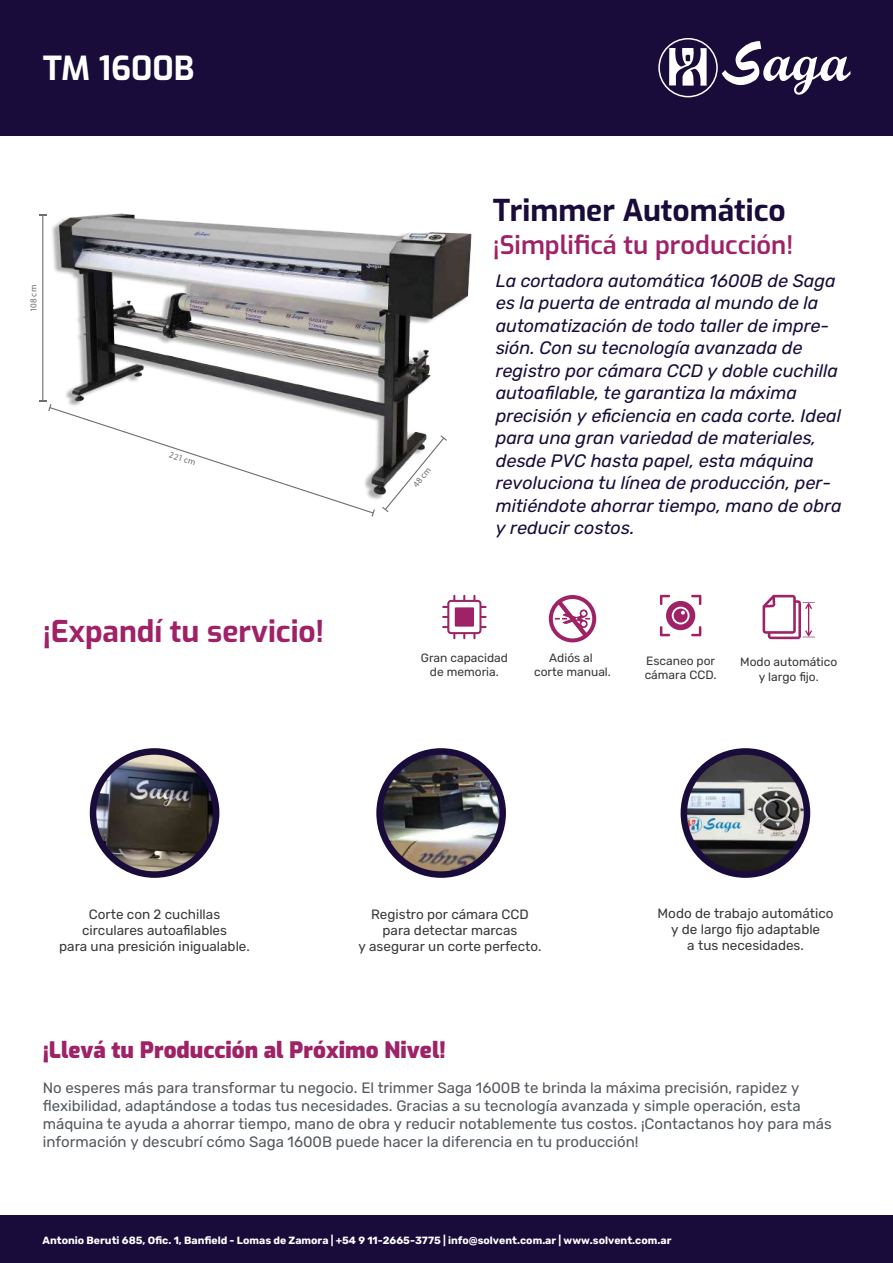
<style>
.page{position:relative;width:893px;height:1263px;background:#fff}
.page>*{position:absolute;margin:0;border:0;box-sizing:border-box;transform-origin:0 0}
.t1{font:700 33px "Exo";color:#fff}
.t2{font:700 30px "Exo";color:#9f2267}
.t3{font:700 30px "Exo";color:#190c3a}
.t4{font:600 25.5px "Exo";color:#9f2267}
.t5{font:900 22.5px "Exo";color:#9f2267}
.t6{font:italic 18px/22.5px "Rubik";color:#190c3a}
.t7{font:15px/18px "Rubik";color:#54595f}
.t8{font:13.5px/16.2px "Rubik";color:#393939;text-align:center}
.t9{font:12px/14.4px "Rubik";color:#393939;text-align:center}
.t10{font:700 10.5px "Rubik";color:#fff}
.t11{font:9px "Myriad Pro";color:#706f6e}
</style>
<div class="page">
<div style="left:0;top:1215px;width:893px;height:48px;background:#190c3a"></div>
<div style="left:0;top:0;width:893px;height:135px;background:#190c3a"></div>
<div style="left:658px;top:38px;width:60px;height:59px;border:2px solid #fff;border-radius:50%"></div>
<svg style="left:669px;top:48px;width:38px;height:38px"></svg>
<svg style="left:722px;top:41px;width:128px;height:54px"></svg>
<img style="left:39px;top:213px;width:433px;height:287px">
<hr style="left:42px;top:215px;width:1px;height:186px;background:#706f6e">
<svg style="left:382px;top:435px;width:65px;height:77px"></svg>
<svg style="left:39px;top:400px;width:336px;height:117px"></svg>
<img style="left:93px;top:751px;width:123px;height:123px;border-radius:62px">
<div style="left:90px;top:748px;width:129px;height:130px;border:7px solid #190c3a;border-radius:50%"></div>
<img style="left:380px;top:751px;width:123px;height:123px;border-radius:62px">
<div style="left:376px;top:748px;width:130px;height:130px;border:7px solid #190c3a;border-radius:50%"></div>
<img style="left:684px;top:751px;width:123px;height:122px">
<div style="left:681px;top:748px;width:129px;height:130px;border:7px solid #190c3a;border-radius:50%"></div>
<svg style="left:442px;top:595px;width:45px;height:44px"></svg>
<svg style="left:763px;top:595px;width:52px;height:44px"></svg>
<svg style="left:660px;top:595px;width:41px;height:41px"></svg>
<svg style="left:549px;top:595px;width:47px;height:47px"></svg>
<h1 class="t1" style="left:43px;top:44px;width:153px">TM 1600B</h1>
<p class="t11" style="left:28px;top:312px;width:29px;rotate:-90deg">108 cm</p>
<p class="t11" style="left:171px;top:449px;width:29px;rotate:18deg">221 cm</p>
<h2 class="t2" style="left:43px;top:610px;width:283px">¡Expandí tu servicio!</h2>
<h2 class="t3" style="left:493px;top:188px;width:294px">Trimmer Automático</h2>
<p class="t11" style="left:410px;top:482px;width:24px;rotate:-51deg">48 cm</p>
<h3 class="t4" style="left:493px;top:226px;width:302px">¡Simplificá tu producción!</h3>
<p class="t6" style="left:496px;top:270px;width:347px">La cortadora automática 1600B de Saga es la puerta de entrada al mundo de la automatización de todo taller de impre&shy;sión. Con su tecnología avanzada de registro por cámara CCD y doble cuchilla autoafilable, te garantiza la máxima precisión y eficiencia en cada corte. Ideal para una gran variedad de materiales, desde PVC hasta papel, esta máquina revoluciona tu línea de producción, per&shy;mitiéndote ahorrar tiempo, mano de obra y reducir costos.</p>
<p class="t9" style="left:534px;top:651px;width:78px">Adiós al<br>corte manual.</p>
<p class="t9" style="left:421px;top:651px;width:89px">Gran capacidad de memoria.</p>
<p class="t9" style="left:740px;top:655px;width:99px">Modo automático y largo fijo.</p>
<p class="t9" style="left:645px;top:654px;width:73px;text-align:left">Escaneo por cámara CCD.</p>
<p class="t8" style="left:59px;top:906px;width:192px">Corte con 2 cuchillas circulares autoafilables<br>para una presición inigualable.</p>
<p class="t8" style="left:358px;top:906px;width:185px">Registro por cámara CCD para detectar marcas<br>y asegurar un corte perfecto.</p>
<p class="t8" style="left:658px;top:905px;width:178px">Modo de trabajo automático y de largo fijo adaptable<br>a tus necesidades.</p>
<p class="t5" style="left:43px;top:1033px;width:404px">¡Llevá tu Producción al Próximo Nivel!</p>
<p class="t7" style="left:43px;top:1079px;width:790px">No esperes más para transformar tu negocio. El trimmer Saga 1600B te brinda la máxima precisión, rapidez y flexibilidad, adaptándose a todas tus necesidades. Gracias a su tecnología avanzada y simple operación, esta máquina te ayuda a ahorrar tiempo, mano de obra y reducir notablemente tus costos. ¡Contactanos hoy para más información y descubrí cómo Saga 1600B puede hacer la diferencia en tu producción!</p>
<p class="t10" style="left:43px;top:1234px;width:630px">Antonio Beruti 685, Ofic. 1, Banfield - Lomas de Zamora | +54 9 11-2665-3775 | info@solvent.com.ar | www.solvent.com.ar</p>
</div>
